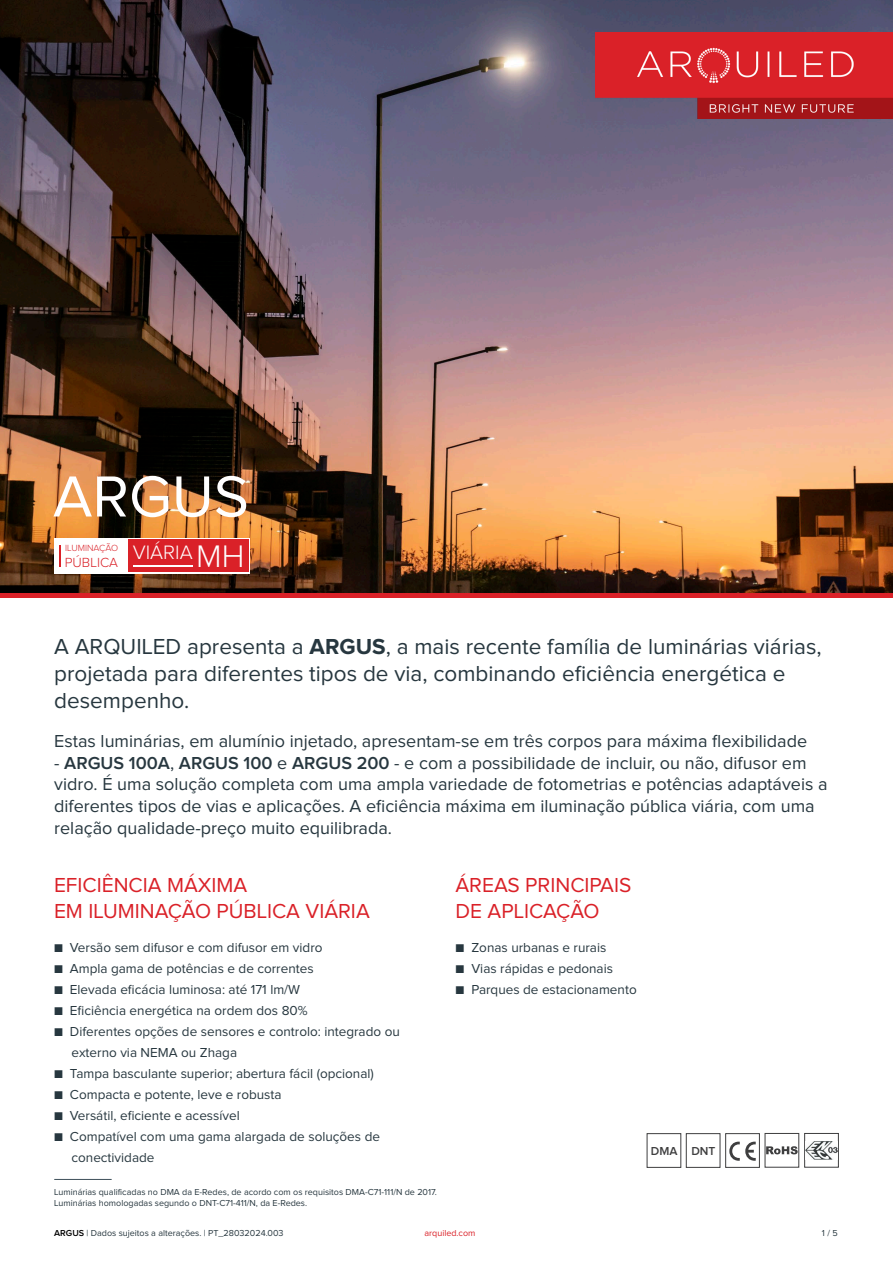
<style>
.page{position:relative;width:893px;height:1263px;background:#fff}
.page>*{position:absolute;margin:0;border:0;box-sizing:border-box;transform-origin:0 0}
.t1{font:60px "Proxima Nova";color:#fff}
.t2{font:22.5px/27px "Proxima Nova";color:#27373f}
.t3{font:21px/25.2px "Proxima Nova";color:#da2128}
.t4{font:18px/21.6px "Proxima Nova";color:#27373f}
.t5{font:300 13.65px "Proxima Nova";color:#da2128}
.t6{font:13.5px/21px "Proxima Nova";color:#27373f}
.t7{font:600 12px "Proxima Nova";color:#3e3e3f}
.t8{font:300 9.3px "Proxima Nova";color:#da2128}
.t9{font:9px/10.8px "Proxima Nova";color:#27373f}
.t10{font:9px "Proxima Nova";color:#da2128}
.s1{font-size:32.25px;color:#fff}
.s2{font-weight:700}
.s3{font-weight:600}
.s4{font-weight:600;color:#000}
</style>
<div class="page">
<div style="left:647px;top:1133px;width:34px;height:35px;border:1px solid #3e3e3f"></div>
<svg style="left:725px;top:1133px;width:114px;height:35px"></svg>
<img style="left:805px;top:1141px;width:32px;height:18px">
<div style="left:686px;top:1133px;width:34px;height:35px;border:1px solid #3e3e3f"></div>
<hr style="left:54px;top:1179px;width:58px;height:1px;background:#3d4f59">
<img style="left:0;top:0;width:893px;height:593px">
<img style="left:595px;top:33px;width:298px;height:85px">
<div style="left:54px;top:538px;width:196px;height:35px;background:#fff"></div>
<div style="left:128px;top:540px;width:121px;height:32px;background:#da2128"></div>
<svg style="left:60px;top:545px;width:1px;height:22px"></svg>
<hr style="left:133px;top:565px;width:60px;height:2px;background:#fff">
<hr style="left:0;top:593px;width:893px;height:4px;background:#da2128">
<h1 class="t1" style="left:53px;top:469px;width:198px">ARGUS</h1>
<p class="t8" style="left:65px;top:544px;width:54px">ILUMINAÇÃO</p>
<p class="t5" style="left:65px;top:556px;width:181px">PÚBLICA <sup>VIÁRIA</sup> <span class="s1">MH</span></p>
<h2 class="t2" style="left:54px;top:633px;width:769px">A ARQUILED apresenta a <span class="s2">ARGUS</span>, a mais recente família de luminárias viárias, projetada para diferentes tipos de via, combinando eficiência energética e desempenho.</h2>
<h3 class="t4" style="left:54px;top:731px;width:754px">Estas luminárias, em alumínio injetado, apresentam-se em três corpos para máxima flexibilidade</h3>
<p class="t4" style="left:54px;top:753px;width:775px">- <span class="s3">ARGUS 100A</span>, <span class="s3">ARGUS 100</span> e <span class="s3">ARGUS 200</span> - e com a possibilidade de incluir, ou não, difusor em vidro. É uma solução completa com uma ampla variedade de fotometrias e potências adaptáveis a diferentes tipos de vias e aplicações. A eficiência máxima em iluminação pública viária, com uma relação qualidade-preço muito equilibrada.</p>
<h3 class="t3" style="left:54px;top:874px;width:317px">EFICIÊNCIA MÁXIMA<br>EM ILUMINAÇÃO PÚBLICA VIÁRIA</h3>
<p class="t6" style="left:54px;top:938px;width:270px">■ Versão sem difusor e com difusor em vidro</p>
<p class="t6" style="left:54px;top:959px;width:261px">■ Ampla gama de potências e de correntes</p>
<p class="t6" style="left:54px;top:980px;width:248px">■ Elevada eficácia luminosa: até 171 lm/W</p>
<p class="t6" style="left:54px;top:1001px;width:255px">■ Eficiência energética na ordem dos 80%</p>
<p class="t6" style="left:71px;top:1022px;width:330px;text-indent:-17px">■ Diferentes opções de sensores e controlo: integrado ou externo via NEMA ou Zhaga</p>
<p class="t6" style="left:54px;top:1064px;width:321px">■ Tampa basculante superior; abertura fácil (opcional)</p>
<p class="t6" style="left:54px;top:1085px;width:229px">■ Compacta e potente, leve e robusta</p>
<p class="t6" style="left:54px;top:1106px;width:187px">■ Versátil, eficiente e acessível</p>
<p class="t6" style="left:71px;top:1127px;width:310px;text-indent:-17px">■ Compatível com uma gama alargada de soluções de conectividade</p>
<p class="t9" style="left:54px;top:1187px;width:384px">Luminárias qualificadas no DMA da E-Redes, de acordo com os requisitos DMA-C71-111/N de 2017.<br>Luminárias homologadas segundo o DNT-C71-411/N, da E-Redes.</p>
<p class="t9" style="left:54px;top:1228px;width:231px"><span class="s4">ARGUS</span> | Dados sujeitos a alterações. | PT_28032024.003</p>
<p class="t10" style="left:424px;top:1228px;width:53px">arquiled.com</p>
<p class="t9" style="left:822px;top:1228px;width:17px">1 / 5</p>
<h3 class="t3" style="left:455px;top:874px;width:177px">ÁREAS PRINCIPAIS<br>DE APLICAÇÃO</h3>
<p class="t6" style="left:455px;top:938px;width:152px">■ Zonas urbanas e rurais</p>
<p class="t6" style="left:455px;top:959px;width:159px">■ Vias rápidas e pedonais</p>
<p class="t6" style="left:455px;top:980px;width:183px">■ Parques de estacionamento</p>
<p class="t7" style="left:651px;top:1145px;width:66px">DMA DNT</p>
</div>
